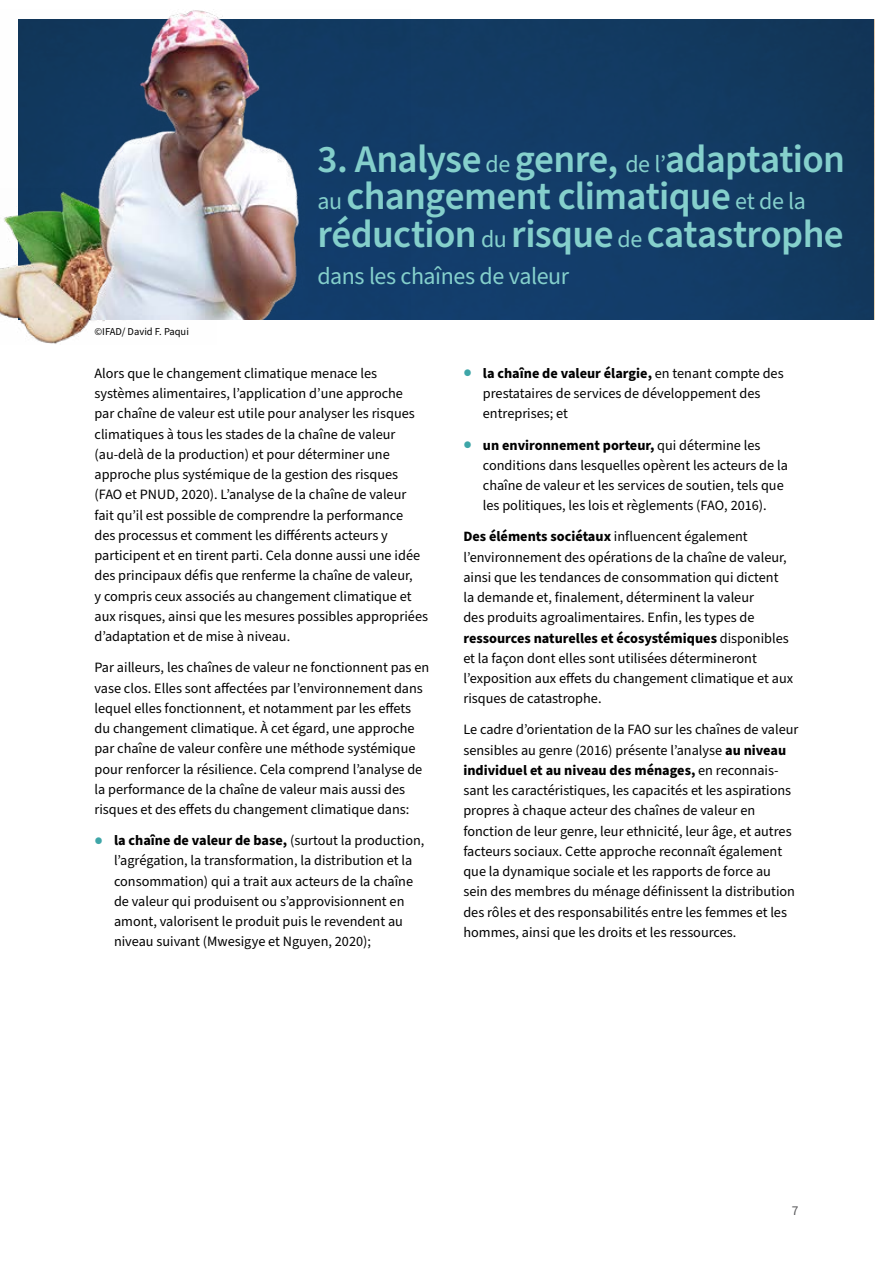
<style>
.page{position:relative;width:893px;height:1263px;background:#fff}
.page>*{position:absolute;margin:0;border:0;box-sizing:border-box;transform-origin:0 0}
.t1{font:600 39px/37.5px "Source Sans Pro";letter-spacing:-.02em;color:#85d0cc}
.t2{font:24px "Source Sans Pro";letter-spacing:-.02em;color:#85d0cc}
.t3{font:14.25px/20.2px "Source Sans Pro";color:#000}
.t4{font:13.5px "Source Sans Pro";color:#58585b}
.t5{font:10.5px "Source Sans Pro";color:#000}
.s1{font-weight:400;font-size:24px}
.s2{font-weight:700;font-size:24px;color:#3ea6a8}
.s3{font-weight:700}
</style>
<div class="page">
<img style="left:410px;top:19px;width:464px;height:301px">
<img style="left:18px;top:320px;width:87px;height:24px">
<img style="left:0;top:10px;width:410px;height:310px">
<p class="t5" style="left:94px;top:324px;width:96px">©IFAD/ David F. Paqui</p>
<h1 class="t1" style="left:318px;top:141px;width:529px">3. Analyse <span class="s1">de</span> genre, <span class="s1">de l’</span>adaptation <span class="s1">au</span> changement climatique <span class="s1">et de la </span>réduction <span class="s1">du</span> risque <span class="s1">de</span> catastrophe</h1>
<h2 class="t2" style="left:318px;top:260px;width:253px">dans les chaînes de valeur</h2>
<p class="t3" style="left:94px;top:364px;width:335px">Alors que le changement climatique menace les systèmes alimentaires, l’application d’une approche<br>par chaîne de valeur est utile pour analyser les risques climatiques à tous les stades de la chaîne de valeur (au-delà de la production) et pour déterminer une approche plus systémique de la gestion des risques (FAO et PNUD, 2020). L’analyse de la chaîne de valeur fait qu’il est possible de comprendre la performance<br>des processus et comment les différents acteurs y participent et en tirent parti. Cela donne aussi une idée des principaux défis que renferme la chaîne de valeur,<br>y compris ceux associés au changement climatique et aux risques, ainsi que les mesures possibles appropriées d’adaptation et de mise à niveau.</p>
<p class="t3" style="left:94px;top:658px;width:336px">Par ailleurs, les chaînes de valeur ne fonctionnent pas en vase clos. Elles sont affectées par l’environnement dans lequel elles fonctionnent, et notamment par les effets du changement climatique. À cet égard, une approche par chaîne de valeur confère une méthode systémique pour renforcer la résilience. Cela comprend l’analyse de la performance de la chaîne de valeur mais aussi des risques et des effets du changement climatique dans:</p>
<p class="t3" style="left:114px;top:831px;width:312px;text-indent:-20px"><span class="s2">•</span> <span class="s3">la chaîne de valeur de base,</span> (surtout la production, l’agrégation, la transformation, la distribution et la consommation) qui a trait aux acteurs de la chaîne de valeur qui produisent ou s’approvisionnent en amont, valorisent le produit puis le revendent au niveau suivant (Mwesigye et Nguyen, 2020);</p>
<p class="t3" style="left:483px;top:364px;width:302px;text-indent:-20px"><span class="s2">•</span> <span class="s3">la chaîne de valeur élargie,</span> en tenant compte des prestataires de services de développement des entreprises; et</p>
<p class="t3" style="left:483px;top:435px;width:307px;text-indent:-20px"><span class="s2">•</span> <span class="s3">un environnement porteur,</span> qui détermine les conditions dans lesquelles opèrent les acteurs de la chaîne de valeur et les services de soutien, tels que les politiques, les lois et règlements (FAO, 2016).</p>
<p class="t3" style="left:463px;top:527px;width:331px"><span class="s3">Des éléments sociétaux</span> influencent également l’environnement des opérations de la chaîne de valeur, ainsi que les tendances de consommation qui dictent<br>la demande et, finalement, déterminent la valeur<br>des produits agroalimentaires. Enfin, les types de <span class="s3">ressources naturelles et écosystémiques</span> disponibles et la façon dont elles sont utilisées détermineront l’exposition aux effets du changement climatique et aux risques de catastrophe.</p>
<p class="t3" style="left:463px;top:720px;width:337px">Le cadre d’orientation de la FAO sur les chaînes de valeur sensibles au genre (2016) présente l’analyse <span class="s3">au niveau individuel et au niveau des ménages,</span> en reconnais&shy;sant les caractéristiques, les capacités et les aspirations propres à chaque acteur des chaînes de valeur en fonction de leur genre, leur ethnicité, leur âge, et autres facteurs sociaux. Cette approche reconnaît également que la dynamique sociale et les rapports de force au sein des membres du ménage définissent la distribution des rôles et des responsabilités entre les femmes et les hommes, ainsi que les droits et les ressources.</p>
<p class="t4" style="left:792px;top:1202px;width:8px">7</p>
</div>
